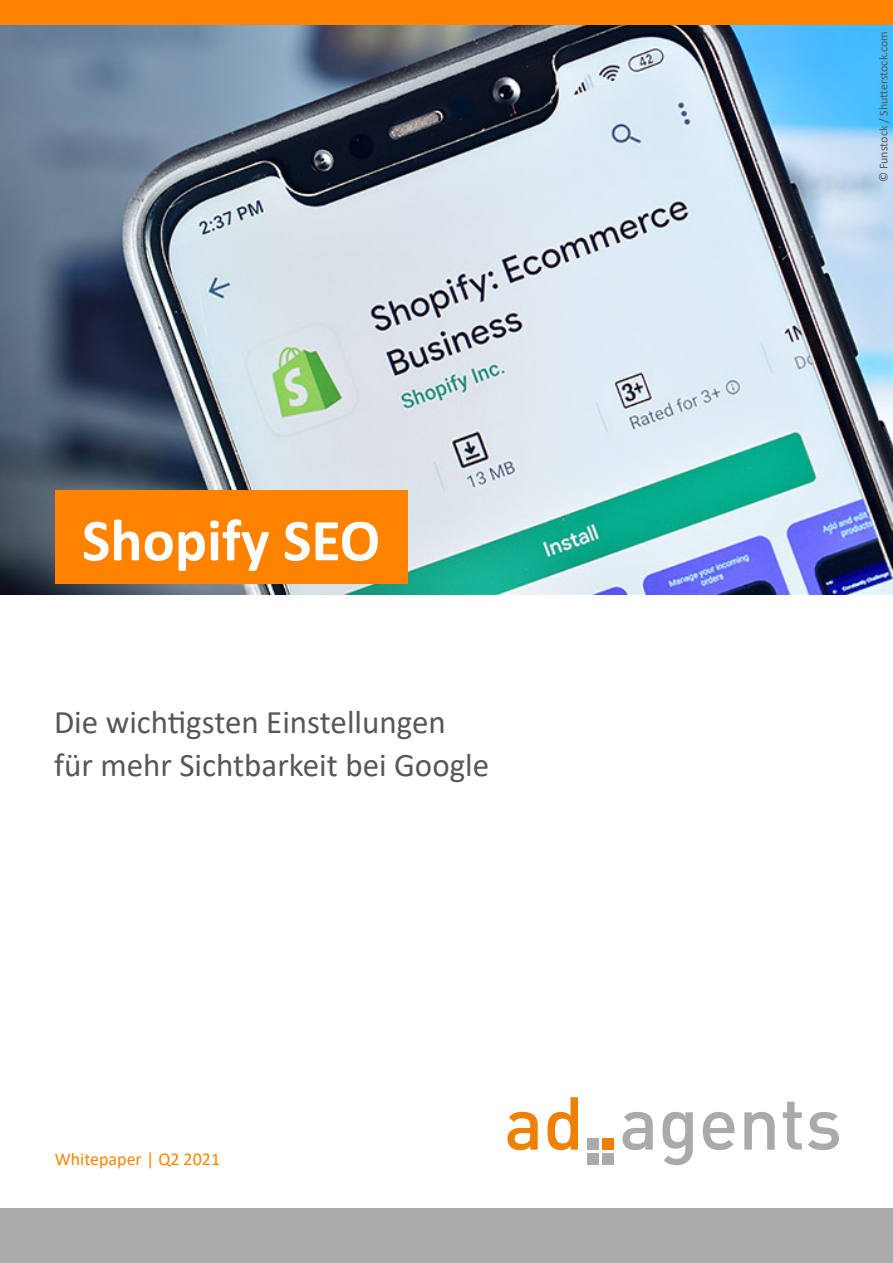
<style>
.page{position:relative;width:893px;height:1263px;background:#fff}
.page>*{position:absolute;margin:0;border:0;box-sizing:border-box;transform-origin:0 0}
.t1{font:700 60px "Calibri";color:#fff}
.t2{font:33px/43.2px "Calibri";color:#575756}
.t3{font:18px "Calibri";color:#ff8300}
.t4{font:12px "Calibri";color:#575756}
</style>
<div class="page">
<div style="left:0;top:0;width:893px;height:26px;background:#ff8300"></div>
<div style="left:0;top:1209px;width:893px;height:54px;background:#ababad"></div>
<img style="left:0;top:26px;width:893px;height:569px">
<div style="left:55px;top:490px;width:352px;height:94px;background:#ff8300"></div>
<svg style="left:507px;top:1112px;width:31px;height:38px"></svg>
<svg style="left:547px;top:1097px;width:31px;height:53px"></svg>
<svg style="left:622px;top:1112px;width:31px;height:38px"></svg>
<svg style="left:662px;top:1112px;width:31px;height:53px"></svg>
<svg style="left:703px;top:1112px;width:31px;height:38px"></svg>
<svg style="left:744px;top:1112px;width:31px;height:38px"></svg>
<svg style="left:783px;top:1102px;width:19px;height:48px"></svg>
<svg style="left:808px;top:1112px;width:31px;height:38px"></svg>
<div style="left:588px;top:1139px;width:11px;height:11px;background:#abaaab"></div>
<div style="left:603px;top:1139px;width:11px;height:11px;background:#ee8005"></div>
<div style="left:588px;top:1153px;width:11px;height:12px;background:#abaaab"></div>
<div style="left:603px;top:1153px;width:11px;height:12px;background:#abaaab"></div>
<h1 class="t1" style="left:82px;top:519px;width:300px">Shopify SEO</h1>
<p class="t2" style="left:54px;top:700px;width:437px">Die wichtigsten Einstellungen für mehr Sichtbarkeit bei Google</p>
<p class="t3" style="left:55px;top:1147px;width:167px">Whitepaper | Q2 2021</p>
<p class="t4" style="left:875px;top:182px;width:153px;rotate:-90deg">© Funstock / Shutterstock.com</p>
</div>
